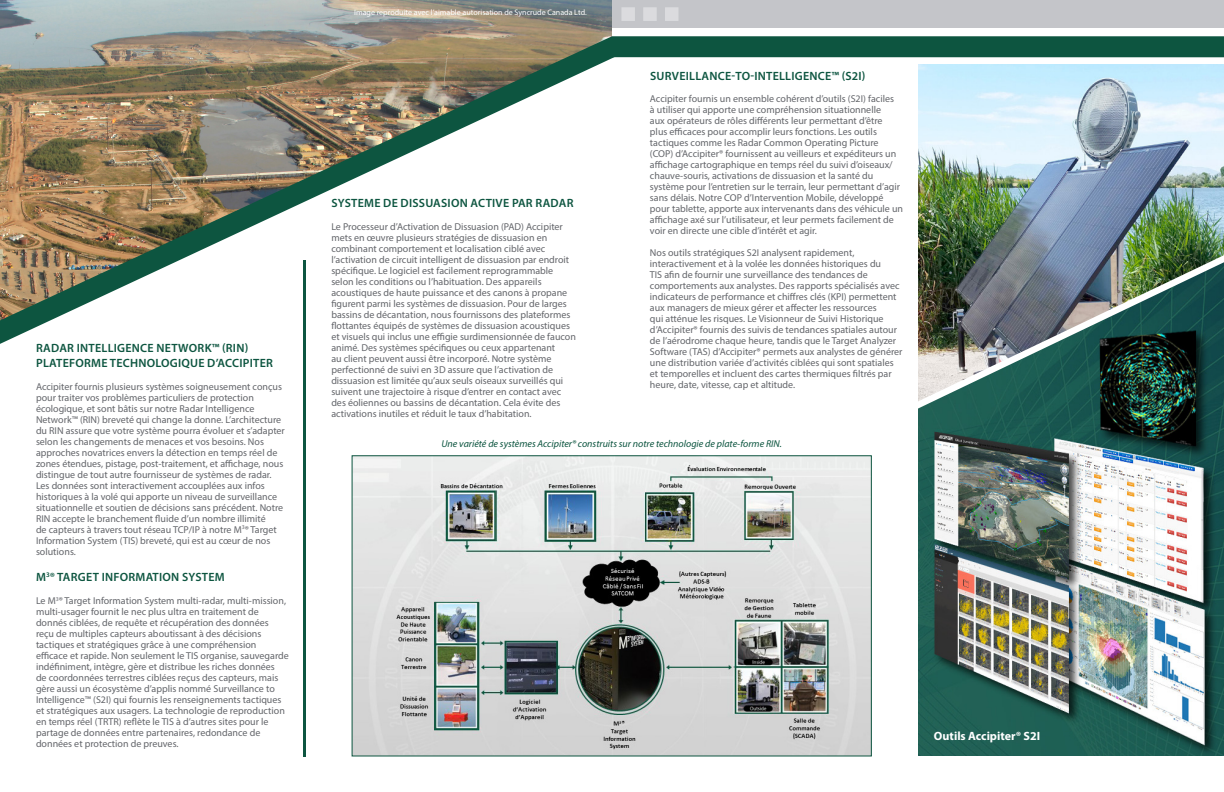
<style>
.page{position:relative;width:1224px;height:792px;background:#fff}
.page>*{position:absolute;margin:0;border:0;box-sizing:border-box;transform-origin:0 0}
.t1{font:600 12px/14.4px "Myriad Pro";letter-spacing:.02em;color:#0d5540}
.t2{font:700 12px "Myriad Pro";color:#fff}
.t3{font:10px/11px "Myriad Pro";color:#63656a}
.t4{font:italic 10px "Myriad Pro";color:#0d5540}
.t5{font:8px "Myriad Pro";color:#fff}
</style>
<div class="page">
<img style="left:0;top:0;width:612px;height:36px">
<div style="left:612px;top:0;width:612px;height:28px;background:#c4c5c9"></div>
<svg style="left:621px;top:7px;width:57px;height:14px"></svg>
<hr style="left:303px;top:260px;width:3px;height:497px;background:#0d5540">
<img style="left:0;top:36px;width:614px;height:308px">
<img style="left:918px;top:64px;width:306px;height:692px">
<div style="left:612px;top:36px;width:612px;height:21px;background:#0d5540"></div>
<img style="left:918px;top:245px;width:306px;height:172px">
<img style="left:354px;top:457px;width:516px;height:297px">
<div style="left:352px;top:455px;width:520px;height:301px;border:1px solid #0d5540"></div>
<p class="t1" style="left:36px;top:341px;width:238px">RADAR INTELLIGENCE NETWORK™ (RIN)<br>PLATEFORME TECHNOLOGIQUE D’ACCIPITER</p>
<p class="t3" style="left:36px;top:381px;width:250px">Accipiter fournis plusieurs systèmes soigneusement conçus pour traiter vos problèmes particuliers de protection écologique, et sont bâtis sur notre Radar Intelligence Network™ (RIN) breveté qui change la donne. L’architecture du RIN assure que votre système pourra évoluer et s’adapter selon les changements de menaces et vos besoins. Nos approches novatrices envers la détection en temps réel de zones étendues, pistage, post-traitement, et affichage, nous distingue de tout autre fournisseur de systèmes de radar.<br>Les données sont interactivement accouplées aux infos historiques à la volé qui apporte un niveau de surveillance situationnelle et soutien de décisions sans précédent. Notre RIN accepte le branchement fluide d’un nombre illimité<br>de capteurs à travers tout réseau TCP/IP à notre M<sup>3</sup>® Target Information System (TIS) breveté, qui est au cœur de nos solutions.</p>
<p class="t1" style="left:36px;top:569px;width:190px">M<sup>3</sup>® TARGET INFORMATION SYSTEM</p>
<p class="t3" style="left:36px;top:595px;width:254px">Le M<sup>3</sup>® Target Information System multi-radar, multi-mission, multi-usager fournit le nec plus ultra en traitement de donnés ciblées, de requête et récupération des données reçu de multiples capteurs aboutissant à des décisions tactiques et stratégiques grâce à une compréhension efficace et rapide. Non seulement le TIS organise, sauvegarde indéfiniment, intègre, gère et distribue les riches données<br>de coordonnées terrestres ciblées reçus des capteurs, mais gère aussi un écosystème d’applis nommé Surveillance to Intelligence™ (S2I) qui fournis les renseignements tactiques et stratégiques aux usagers. La technologie de reproduction en temps réel (TRTR) reflète le TIS à d’autres sites pour le partage de données entre partenaires, redondance de données et protection de preuves.</p>
<p class="t5" style="left:354px;top:8px;width:234px">Image reproduite avec l’aimable autorisation de Syncrude Canada Ltd.</p>
<p class="t1" style="left:331px;top:195px;width:244px">SYSTEME DE DISSUASION ACTIVE PAR RADAR</p>
<p class="t3" style="left:331px;top:221px;width:246px">Le Processeur d’Activation de Dissuasion (PAD) Accipiter mets en œuvre plusieurs stratégies de dissuasion en combinant comportement et localisation ciblé avec l’activation de circuit intelligent de dissuasion par endroit spécifique. Le logiciel est facilement reprogrammable selon les conditions ou l’habituation. Des appareils acoustiques de haute puissance et des canons à propane figurent parmi les systèmes de dissuasion. Pour de larges bassins de décantation, nous fournissons des plateformes flottantes équipés de systèmes de dissuasion acoustiques et visuels qui inclus une effigie surdimensionnée de faucon animé. Des systèmes spécifiques ou ceux appartenant<br>au client peuvent aussi être incorporé. Notre système perfectionné de suivi en 3D assure que l’activation de dissuasion est limitée qu’aux seuls oiseaux surveillés qui suivent une trajectoire à risque d’entrer en contact avec des éoliennes ou bassins de décantation. Cela évite des activations inutiles et réduit le taux d’habitation.</p>
<p class="t1" style="left:650px;top:68px;width:217px">SURVEILLANCE-TO-INTELLIGENCE™ (S2I)</p>
<p class="t3" style="left:650px;top:93px;width:255px">Accipiter fournis un ensemble cohérent d’outils (S2I) faciles<br>à utiliser qui apporte une compréhension situationnelle<br>aux opérateurs de rôles différents leur permettant d’être<br>plus efficaces pour accomplir leurs fonctions. Les outils tactiques comme les Radar Common Operating Picture (COP) d’Accipiter® fournissent au veilleurs et expéditeurs un affichage cartographique en temps réel du suivi d’oiseaux/ chauve-souris, activations de dissuasion et la santé du système pour l’entretien sur le terrain, leur permettant d’agir sans délais. Notre COP d’Intervention Mobile, développé pour tablette, apporte aux intervenants dans des véhicule un affichage axé sur l’utilisateur, et leur permets facilement de voir en directe une cible d’intérêt et agir.</p>
<p class="t3" style="left:650px;top:247px;width:254px">Nos outils stratégiques S2I analysent rapidement, interactivement et à la volée les données historiques du<br>TIS afin de fournir une surveillance des tendances de comportements aux analystes. Des rapports spécialisés avec indicateurs de performance et chiffres clés (KPI) permettent aux managers de mieux gérer et affecter les ressources<br>qui atténue les risques. Le Visionneur de Suivi Historique d’Accipiter® fournis des suivis de tendances spatiales autour de l’aérodrome chaque heure, tandis que le Target Analyzer Software (TAS) d’Accipiter® permets aux analystes de générer une distribution variée d’activités ciblées qui sont spatiales et temporelles et incluent des cartes thermiques filtrés par heure, date, vitesse, cap et altitude.</p>
<p class="t4" style="left:441px;top:438px;width:342px">Une variété de systèmes Accipiter® construits sur notre technologie de plate-forme RIN.</p>
<p class="t2" style="left:934px;top:728px;width:108px">Outils Accipiter® S2I</p>
</div>
